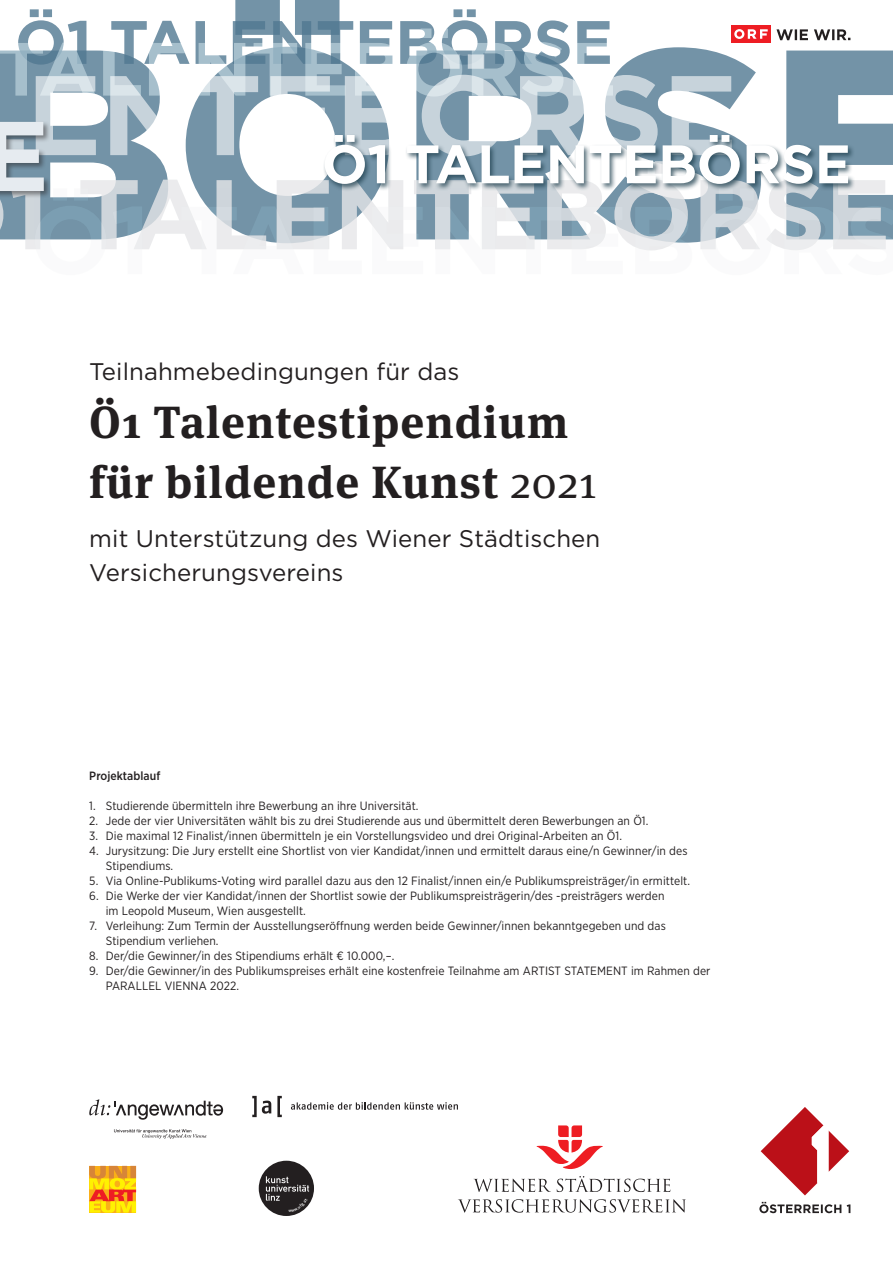
<style>
.page{position:relative;width:893px;height:1263px;background:#fff}
.page>*{position:absolute;margin:0;border:0;box-sizing:border-box;transform-origin:0 0}
.t1{font:700 45px/60px "Meta Serif Pro";letter-spacing:.025em;color:#231f20}
.t2{font:24px/34.5px "Gotham";letter-spacing:.005em;color:#231f20}
.t3{font:12px/15px "Gotham Narrow";letter-spacing:.005em;color:#231f20}
.t4{font:500 12px "Gotham Narrow";letter-spacing:.005em;color:#231f20}
.s1{font-weight:400}
</style>
<div class="page">
<svg style="left:114px;top:1129px;width:92px;height:10px"></svg>
<svg style="left:89px;top:1099px;width:134px;height:21px"></svg>
<svg style="left:89px;top:1166px;width:47px;height:46px;background:#f3a617"></svg>
<svg style="left:291px;top:1102px;width:167px;height:8px"></svg>
<svg style="left:277px;top:1096px;width:5px;height:21px"></svg>
<svg style="left:252px;top:1096px;width:19px;height:21px"></svg>
<svg style="left:759px;top:1202px;width:91px;height:11px"></svg>
<svg style="left:761px;top:1107px;width:88px;height:88px"></svg>
<svg style="left:52px;top:0;width:841px;height:165px"></svg>
<svg style="left:0;top:9px;width:613px;height:45px"></svg>
<svg style="left:0;top:54px;width:732px;height:102px"></svg>
<svg style="left:0;top:161px;width:886px;height:88px"></svg>
<div style="left:0;top:101px;width:52px;height:99px;background:#231f20;opacity:.5"></div>
<svg style="left:0;top:103px;width:44px;height:89px;background:#afbec9"></svg>
<div style="left:323px;top:133px;width:533px;height:59px;background:#1d3e4d;opacity:.74"></div>
<svg style="left:325px;top:135px;width:523px;height:49px"></svg>
<svg style="left:35px;top:188px;width:858px;height:62px"></svg>
<svg style="left:536px;top:1125px;width:67px;height:44px"></svg>
<svg style="left:473px;top:1178px;width:78px;height:14px"></svg>
<svg style="left:557px;top:1176px;width:113px;height:16px"></svg>
<svg style="left:458px;top:1199px;width:228px;height:13px"></svg>
<div style="left:259px;top:1161px;width:55px;height:55px;background:#231f20;border-radius:50%"></div>
<svg style="left:266px;top:1176px;width:43px;height:36px"></svg>
<h2 class="t2" style="left:89px;top:354px;width:372px">Teilnahmebedingungen für das</h2>
<h1 class="t1" style="left:89px;top:389px;width:509px">Ö1 Talentestipendium für bildende Kunst <span class="s1">2021</span></h1>
<h2 class="t2" style="left:89px;top:520px;width:513px">mit Unterstützung des Wiener Städtischen<br>Versicherungsvereins</h2>
<p class="t4" style="left:89px;top:768px;width:73px">Projektablauf</p>
<p class="t3" style="left:89px;top:798px;width:331px">1. Studierende übermitteln ihre Bewerbung an ihre Universität.</p>
<p class="t3" style="left:89px;top:813px;width:561px">2. Jede der vier Universitäten wählt bis zu drei Studierende aus und übermittelt deren Bewerbungen an Ö1.</p>
<p class="t3" style="left:89px;top:828px;width:534px">3. Die maximal 12 Finalist/innen übermitteln je ein Vorstellungsvideo und drei Original-Arbeiten an Ö1.</p>
<p class="t3" style="left:106px;top:843px;width:583px;text-indent:-16px">4. Jurysitzung: Die Jury erstellt eine Shortlist von vier Kandidat/innen und ermittelt daraus eine/n Gewinner/in des<br>Stipendiums.</p>
<p class="t3" style="left:89px;top:873px;width:602px">5. Via Online-Publikums-Voting wird parallel dazu aus den 12 Finalist/innen ein/e Publikumspreisträger/in ermittelt.</p>
<p class="t3" style="left:106px;top:888px;width:560px;text-indent:-16px">6. Die Werke der vier Kandidat/innen der Shortlist sowie der Publikumspreisträgerin/des -preisträgers werden im Leopold Museum, Wien ausgestellt.</p>
<p class="t3" style="left:106px;top:918px;width:561px;text-indent:-16px">7. Verleihung: Zum Termin der Ausstellungseröffnung werden beide Gewinner/innen bekanntgegeben und das<br>Stipendium verliehen.</p>
<p class="t3" style="left:89px;top:948px;width:307px">8. Der/die Gewinner/in des Stipendiums erhält € 10.000,–.</p>
<p class="t3" style="left:106px;top:963px;width:606px;text-indent:-16px">9. Der/die Gewinner/in des Publikumspreises erhält eine kostenfreie Teilnahme am ARTIST STATEMENT im Rahmen der<br>PARALLEL VIENNA 2022.</p>
</div>
